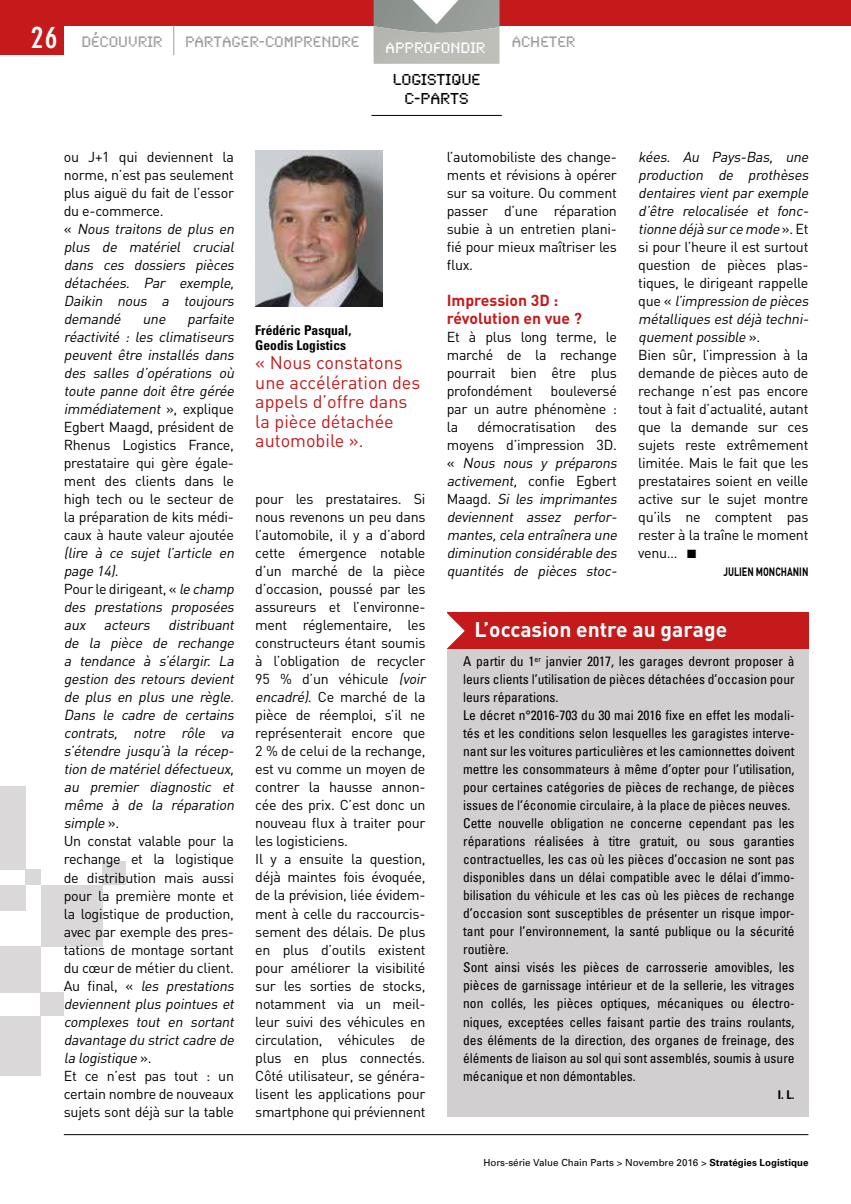
<style>
.page{position:relative;width:851px;height:1204px;background:#fff}
.page>*{position:absolute;margin:0;border:0;box-sizing:border-box;transform-origin:0 0}
.t1{font:700 condensed 30px "DIN Neuzeit Grotesk";color:#fff}
.t2{font:700 21px "DIN";color:#fff}
.t3{font:18px/19.5px "DIN";color:#c51a1b}
.t4{font:16.5px/19.8px "Synchro Plain";color:#000;text-align:center}
.t5{font:15.75px "Synchro Plain";color:#9d9d9c}
.t6{font:700 15.75px/18px "DIN";color:#c51a1b}
.t7{font:15.75px "Synchro Plain";color:#fff}
.t8{font:14.25px/18px "DIN";letter-spacing:-.02em;color:#000}
.t9{font:italic 14.25px/18px "DIN";letter-spacing:-.02em;color:#000}
.t10{font:condensed 13.5px/18px "Univers";color:#000}
.t11{font:700 condensed 13.5px/15px "Univers";color:#000}
.t12{font:700 12px "DIN";color:#000;scale:.75 1}
.t13{font:700 condensed 12px "Univers";color:#000}
.t14{font:9.75px "Univers";color:#000}
.s1{font-style:normal}
.s2{font-style:italic}
.s3{font-weight:700}
</style>
<div class="page">
<div style="left:0;top:0;width:850px;height:26px;background:#c51a1b"></div>
<div style="left:373px;top:33px;width:126px;height:31px;background:#bcbdb7"></div>
<svg style="left:173px;top:26px;width:1px;height:29px"></svg>
<div style="left:0;top:0;width:64px;height:55px;background:#c51a1b"></div>
<svg style="left:373px;top:0;width:126px;height:33px;background:#a4a8a4"></svg>
<hr style="left:64px;top:1134px;width:744px;height:1px;background:#000">
<div style="left:0;top:786px;width:26px;height:83px;background:#dad8d8"></div>
<div style="left:26px;top:869px;width:15px;height:15px;background:#dad8d8"></div>
<div style="left:0;top:884px;width:26px;height:26px;background:#dad8d8"></div>
<div style="left:41px;top:884px;width:61px;height:62px;background:#dad8d8"></div>
<div style="left:0;top:946px;width:41px;height:46px;background:#dad8d8"></div>
<div style="left:103px;top:861px;width:23px;height:23px;background:#dad8d8"></div>
<div style="left:0;top:1015px;width:40px;height:60px;background:#dad8d8"></div>
<div style="left:40px;top:992px;width:24px;height:23px;background:#dad8d8"></div>
<hr style="left:371px;top:115px;width:130px;height:1px;background:#000">
<img style="left:255px;top:150px;width:127px;height:156px">
<div style="left:446px;top:630px;width:362px;height:486px;background:#d1cfcf"></div>
<div style="left:447px;top:612px;width:361px;height:36px;background:#c51a1b"></div>
<svg style="left:446px;top:613px;width:18px;height:35px"></svg>
<h1 class="t1" style="left:31px;top:20px;width:28px">26</h1>
<p class="t5" style="left:511px;top:33px;width:65px">ACHETER</p>
<p class="t4" style="left:392px;top:69px;width:89px">LOGISTIQUE<br>C-PARTS</p>
<p class="t5" style="left:81px;top:33px;width:83px">DÉCOUVRIR</p>
<p class="t5" style="left:185px;top:33px;width:176px">PARTAGER-COMPRENDRE</p>
<p class="t7" style="left:385px;top:39px;width:101px">APPROFONDIR</p>
<p class="t9" style="left:64px;top:148px;width:175px"><span class="s1">ou J+1 qui deviennent la norme, n’est pas seulement plus aiguë du fait de l’essor du e-commerce.<br>«</span> Nous traitons de plus en plus de matériel crucial dans ces dossiers pièces détachées. Par exemple,<br>Daikin nous a toujours demandé</p>
<p class="t8" style="left:64px;top:310px;width:175px;text-indent:123px"><span class="s2">parfaite réactivité : les climatiseurs peuvent être installés dans des salles d’opérations où toute panne doit être gérée immédiatement</span> » , ex p l i q u e<br>Egbert Maagd, président de<br>Rhenus Logistics France, prestataire qui gère égale&shy;ment des clients dans le high tech ou le secteur de la préparation de kits médi&shy;caux à haute valeur ajoutée</p>
<p class="t9" style="left:64px;top:544px;width:175px">(lire à ce sujet l’article en page 14)<span class="s1">.<br>Pour le dirigeant, «</span> le champ des prestations proposées aux acteurs distribuant de la pièce de rechange a tendance à s’élargir. La gestion des retours devient de plus en plus une règle.<br>Dans le cadre de certains contrats, notre rôle va s’étendre jusqu’à la récep&shy;tion de matérieldéfectueux, au premier diagnostic et même à de la réparation simple <span class="s1">» .<br>Un constat valable pour la rechange et la logistique de distribution mais aussi pour la première monte et la logistique de production, avec par exemple des pres&shy;tations de montage sortant du cœur de métier du client.<br>A u fi n a l , «</span> les prestations deviennent plus pointues et complexes tout en sortant davantage du strictcadre de la logistique <span class="s1">» .<br>Et ce n’est pas tout : un certain nombre de nouveaux sujets sont déjà sur la table</span></p>
<p class="t9" style="left:142px;top:310px;width:28px">une</p>
<p class="t11" style="left:255px;top:322px;width:97px">Frédéric Pasqual,<br>Geodis Logistics</p>
<p class="t3" style="left:255px;top:352px;width:167px">« Nous constatons une accélération des appels d’offre dans la pièce détachée automobile ».</p>
<p class="t8" style="left:255px;top:490px;width:175px">pour les prestataires. Si nous revenons un peu dans l’automobile, il y a d’abord cette émergence notable d’un marché de la pièce d’occasion, poussé par les assureurs et l’environne&shy;ment réglementaire, les constructeurs étant soumis à l’obligation de recycler<br>95 % d’un véhicule <span class="s2">(voir encadré)</span>. Ce marché de la pièce de réemploi, s’il ne représenterait encore que<br>2 % de celui de la rechange, est vu comme un moyen de contrer la hausse annon&shy;cée des prix. C’est donc un nouveau flux à traiter pour les logisticiens.<br>Il y a ensuite la question, déjà maintes fois évoquée, de la prévision, liée évidem&shy;ment à celle du raccourcis&shy;sement des délais. De plus en plus d’outils existent pour améliorer la visibilité sur les sorties de stocks, notamment via un meil&shy;leur suivi des véhicules en circulation, véhicules de plus en plus connectés.<br>Côté utilisateur, se généra&shy;lisent les applications pour smartphone qui préviennent</p>
<p class="t8" style="left:446px;top:148px;width:172px;text-align:justify">l’automobiliste des change&shy;ments et révisions à opérer sur sa voiture. Ou comment passer d’une réparation subie à un entretien plani&shy;fié pour mieux maîtriser les flux.</p>
<p class="t6" style="left:446px;top:291px;width:137px">Impression 3D : révolution en vue ?</p>
<p class="t8" style="left:446px;top:328px;width:172px;text-align:justify">Et à plus long terme, le marché de la rechange pourrait bien être plus profondément</p>
<p class="t8" style="left:446px;top:382px;width:172px;text-align:justify;text-indent:104px">bouleversé par un autre phénomène : la</p>
<p class="t8" style="left:477px;top:418px;width:100px">démocratisation</p>
<p class="t9" style="left:446px;top:418px;width:175px;text-indent:148px"><span class="s1">des moyens d’impression 3D. «</span> Nous nous y préparons activement, <span class="s1">c o n fi e E g b e rt<br>M a a g d .</span> Si les imprimantes deviennent assez perfor&shy;mantes,cela entraînera une diminution considérable des quantités de pièces stoc-</p>
<p class="t8" style="left:638px;top:148px;width:175px"><span class="s2">kées. Au Pays-Bas, une production de prothèses dentaires vient par exemple d’être relocalisée et fonc&shy;tionne déjà surce mode</span> » . E t si pour l’heure il est surtout question de pièces plas&shy;tiques, le dirigeant rappelle q u e « <span class="s2">l’impression de pièces métalliques estdéjà techni&shy;quementpossible</span> » .<br>Bien sûr, l’impression à la demande de pièces auto de rechange n’est pas encore tout à fait d’actualité, autant que la demande sur ces sujets reste extrêmement limitée. Mais le fait que les prestataires soient en veille active sur le sujet montre qu’ils ne comptent pas rester à la traîne le moment venu… ■</p>
<p class="t12" style="left:723px;top:564px;width:115px">JULIEN MONCHANIN</p>
<h2 class="t2" style="left:474px;top:615px;width:254px">L’occasion entre au garage</h2>
<p class="t10" style="left:463px;top:652px;width:333px">A partir du 1<sup>er</sup> janvier 2017, les garages devront proposer à leurs clients l’utilisation de pièces détachées d’occasion pour leurs réparations.<br>Le décret n°2016-703 du 30 mai 2016 fixe en effet les modali&shy;tés et les conditions selon lesquelles les garagistes interve&shy;nant sur les voitures particulières et les camionnettes doivent mettre les consommateurs à même d’opter pour l’utilisation, pour certaines catégories de pièces de rechange, de pièces issues de l’économie circulaire, à la place de pièces neuves.<br>Cette nouvelle obligation ne concerne cependant pas les réparations réalisées à titre gratuit, ou sous garanties contractuelles, les cas où les pièces d’occasion ne sont pas disponibles dans un délai compatible avec le délai d’immo&shy;bilisation du véhicule et les cas où les pièces de rechange d’occasion sont susceptibles de présenter un risque impor&shy;tant pour l’environnement, la santé publique ou la sécurité routière.<br>Sont ainsi visés les pièces de carrosserie amovibles, les pièces de garnissage intérieur et de la sellerie, les vitrages non collés, les pièces optiques, mécaniques ou électro&shy;niques, exceptées celles faisant partie des trains roulants, des éléments de la direction, des organes de freinage, des éléments de liaison au sol qui sont assemblés, soumis à usure mécanique et non démontables.</p>
<p class="t13" style="left:777px;top:1086px;width:18px">I. L.</p>
<p class="t14" style="left:483px;top:1155px;width:326px">Hors-série Value Chain Parts &gt; Novembre 2016 &gt; <span class="s3">Stratégies Logistique</span></p>
</div>
